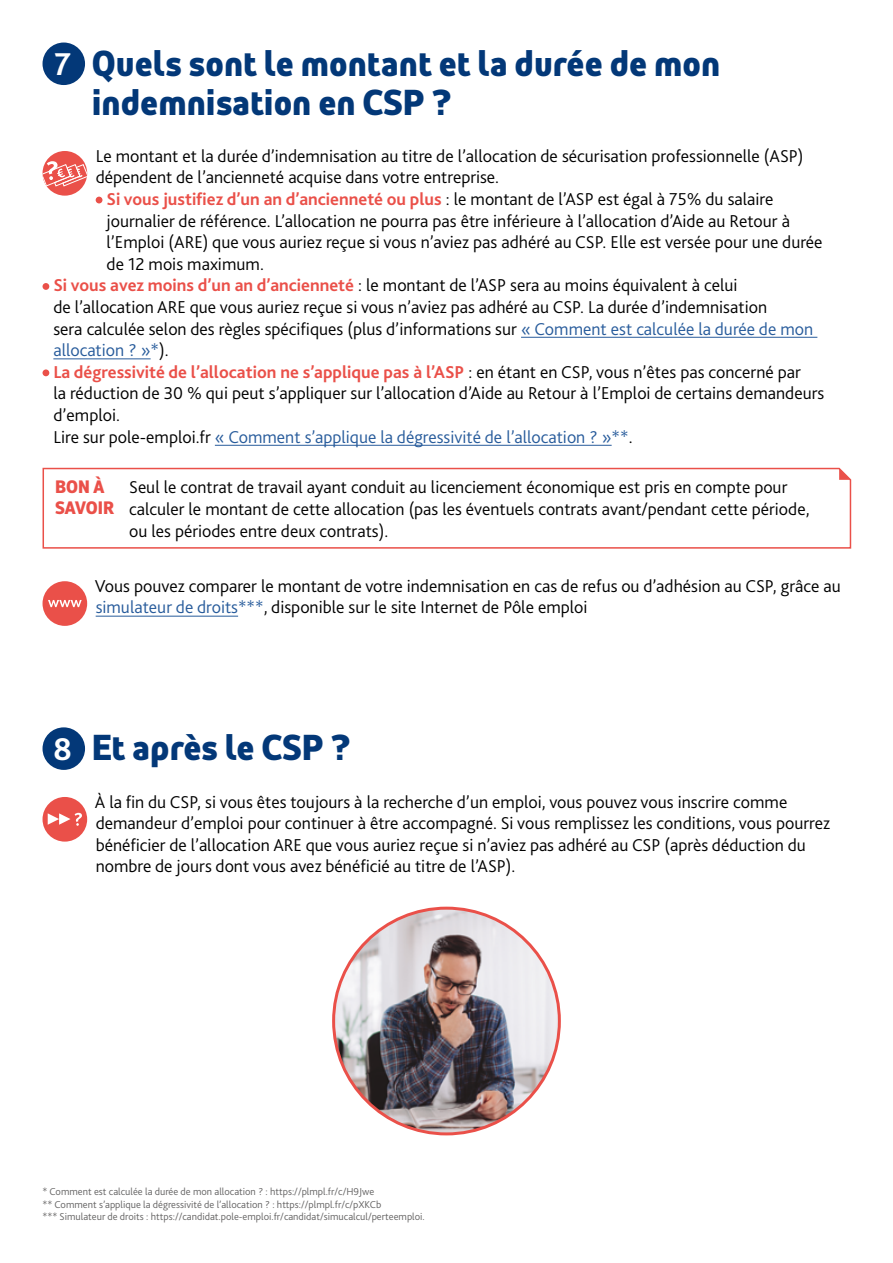
<style>
.page{position:relative;width:893px;height:1263px;background:#fff}
.page>*{position:absolute;margin:0;border:0;box-sizing:border-box;transform-origin:0 0}
.t1{font:700 36px/39px "Pole Emploi Pro";color:#033878}
.t2{font:300 18px/21.6px "Bliss 2";color:#000}
.t3{font:700 18px "Bliss 2";color:#ea5049}
.t4{font:300 18px "Bliss 2";color:#275b9b}
.t5{font:700 18px/21px "Pole Emploi Pro";letter-spacing:-.01em;color:#ea5049}
.t6{font:300 10.5px/12.6px "Bliss 2";color:#646363}
.s1{font-family:"Bliss 2";font-size:33px;color:#fff}
.s2{font-weight:300;color:#000}
.s3{font-weight:700;color:#ea5049}
.s4{color:#275b9b}
.s5{color:#000}
</style>
<div class="page">
<hr style="left:521px;top:337px;width:296px;height:1px;background:#275b9b">
<hr style="left:53px;top:358px;width:98px;height:1px;background:#275b9b">
<hr style="left:215px;top:445px;width:397px;height:1px;background:#275b9b">
<hr style="left:96px;top:616px;width:142px;height:1px;background:#275b9b">
<div style="left:43px;top:43px;width:42px;height:42px;background:#033878;border-radius:50%"></div>
<div style="left:43px;top:151px;width:44px;height:45px;background:#ea5049;border-radius:50%"></div>
<svg style="left:43px;top:161px;width:44px;height:26px"></svg>
<svg style="left:96px;top:197px;width:6px;height:6px"></svg>
<div style="left:43px;top:283px;width:6px;height:7px;background:#ea5049;border-radius:50%"></div>
<div style="left:43px;top:369px;width:6px;height:7px;background:#ea5049;border-radius:50%"></div>
<svg style="left:42px;top:467px;width:810px;height:82px"></svg>
<div style="left:43px;top:581px;width:44px;height:45px;background:#ea5049;border-radius:50%"></div>
<svg style="left:48px;top:600px;width:34px;height:7px"></svg>
<div style="left:43px;top:727px;width:42px;height:43px;background:#033878;border-radius:50%"></div>
<div style="left:43px;top:797px;width:44px;height:45px;background:#ea5049;border-radius:50%"></div>
<svg style="left:48px;top:813px;width:34px;height:13px"></svg>
<img style="left:334px;top:908px;width:225px;height:226px;border-radius:113px">
<h1 class="t1" style="left:92px;top:40px;width:630px;text-indent:-37px"><span class="s1">7</span> Quels sont le montant et la durée de mon indemnisation en CSP ?</h1>
<p class="t2" style="left:96px;top:145px;width:709px">Le montant et la durée d’indemnisation au titre de l’allocation de sécurisation professionnelle (ASP)</p>
<p class="t2" style="left:96px;top:167px;width:405px">dépendent de l’ancienneté acquise dans votre entreprise.</p>
<p class="t3" style="left:107px;top:188px;width:668px">Si vous justifiez d’un an d’ancienneté ou plus <span class="s2">: le montant de l’ASP est égal à 75% du salaire</span></p>
<p class="t2" style="left:107px;top:210px;width:685px">journalier de référence. L’allocation ne pourra pas être inférieure à l’allocation d’Aide au Retour à</p>
<p class="t2" style="left:107px;top:231px;width:718px">l’Emploi (ARE) que vous auriez reçue si vous n’aviez pas adhéré au CSP. Elle est versée pour une durée</p>
<p class="t2" style="left:107px;top:253px;width:159px">de 12 mois maximum.</p>
<p class="t2" style="left:53px;top:274px;width:686px"><span class="s3">Si vous avez moins d’un an d’ancienneté</span> : le montant de l’ASP sera au moins équivalent à celui</p>
<p class="t2" style="left:53px;top:296px;width:715px">de l’allocation ARE que vous auriez reçue si vous n’aviez pas adhéré au CSP. La durée d’indemnisation</p>
<p class="t2" style="left:53px;top:318px;width:761px">sera calculée selon des règles spécifiques (plus d’informations sur <span class="s4">« Comment est calculée la durée de mon</span></p>
<p class="t4" style="left:53px;top:339px;width:117px">allocation ? »*<span class="s5">).</span></p>
<p class="t3" style="left:53px;top:361px;width:749px">La dégressivité de l’allocation ne s’applique pas à l’ASP <span class="s2">: en étant en CSP, vous n’êtes pas concerné par</span></p>
<p class="t2" style="left:53px;top:382px;width:772px">la réduction de 30 % qui peut s’appliquer sur l’allocation d’Aide au Retour à l’Emploi de certains demandeurs</p>
<p class="t2" style="left:53px;top:404px;width:68px">d’emploi.</p>
<p class="t4" style="left:53px;top:425px;width:581px"><span class="s5">Lire sur pole-emploi.fr</span> « Comment s’applique la dégressivité de l’allocation ? »**<span class="s5">.</span></p>
<p class="t2" style="left:129px;top:477px;width:682px">Seul le contrat de travail ayant conduit au licenciement économique est pris en compte pour calculer le montant de cette allocation (pas les éventuels contrats avant/pendant cette période, ou les périodes entre deux contrats).</p>
<p class="t5" style="left:55px;top:475px;width:60px">BON À<br>SAVOIR</p>
<p class="t2" style="left:95px;top:575px;width:748px">Vous pouvez comparer le montant de votre indemnisation en cas de refus ou d’adhésion au CSP, grâce au <span class="s4">simulateur de droits***</span>, disponible sur le site Internet de Pôle emploi</p>
<h1 class="t1" style="left:53px;top:725px;width:299px"><span class="s1">8</span> Et après le CSP ?</h1>
<p class="t2" style="left:95px;top:791px;width:736px">À la fin du CSP, si vous êtes toujours à la recherche d’un emploi, vous pouvez vous inscrire comme demandeur d’emploi pour continuer à être accompagné. Si vous remplissez les conditions, vous pourrez bénéficier de l’allocation ARE que vous auriez reçue si n’aviez pas adhéré au CSP (après déduction du nombre de jours dont vous avez bénéficié au titre de l’ASP).</p>
<p class="t6" style="left:43px;top:1185px;width:384px">* Comment est calculée la durée de mon allocation ? : https://plmpl.fr/c/H9Jwe<br>** Comment s’applique la dégressivité de l’allocation ? : https://plmpl.fr/c/pXKCb<br>*** Simulateur de droits : https://candidat.pole-emploi.fr/candidat/simucalcul/perteemploi.</p>
</div>
